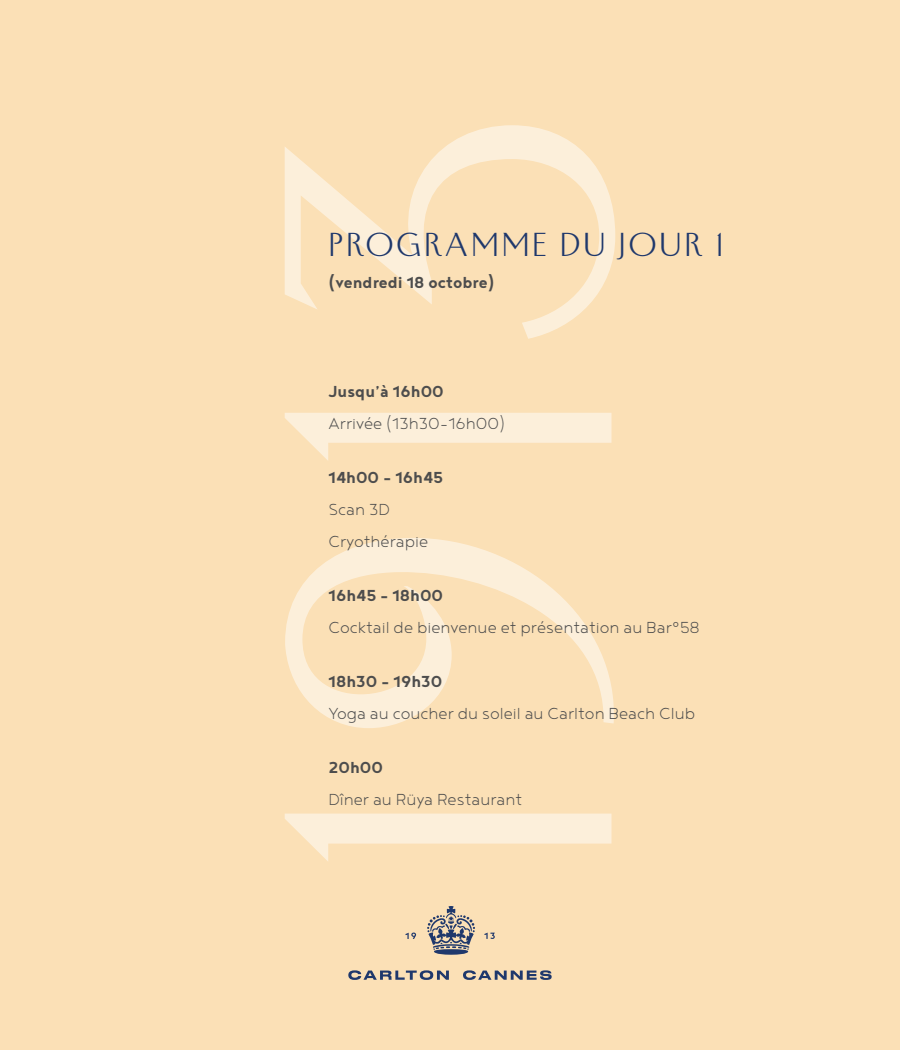
<style>
.page{position:relative;width:900px;height:1050px;background:#fbe0b6}
.page>*{position:absolute;margin:0;border:0;box-sizing:border-box;transform-origin:0 0}
.t1{font:30px "BEAUX Display";letter-spacing:.1em;color:#1f386c}
.t2{font:300 19.5px/32px "Noyh Geometric";color:#4d4d4d}
.t3{font:700 19.5px "Noyh Geometric";color:#4d4d4d}
</style>
<div class="page">
<svg style="left:285px;top:125px;width:330px;height:335px"></svg>
<svg style="left:285px;top:814px;width:327px;height:47px"></svg>
<svg style="left:285px;top:538px;width:329px;height:190px"></svg>
<svg style="left:348px;top:970px;width:204px;height:10px"></svg>
<svg style="left:406px;top:906px;width:89px;height:49px"></svg>
<h1 class="t1" style="left:328px;top:226px;width:396px">PROGRAMME DU JOUR 1</h1>
<p class="t3" style="left:328px;top:272px;width:168px">(vendredi 18 octobre)</p>
<p class="t3" style="left:328px;top:380px;width:117px">Jusqu’à 16h00</p>
<p class="t2" style="left:328px;top:406px;width:178px">Arrivée (13h30-16h00)</p>
<p class="t3" style="left:328px;top:466px;width:116px">14h00 – 16h45</p>
<p class="t2" style="left:328px;top:493px;width:101px">Scan 3D<br>Cryothérapie</p>
<p class="t3" style="left:328px;top:584px;width:116px">16h45 – 18h00</p>
<p class="t2" style="left:328px;top:611px;width:373px">Cocktail de bienvenue et présentation au Bar°58</p>
<p class="t3" style="left:328px;top:670px;width:115px">18h30 – 19h30</p>
<p class="t2" style="left:328px;top:697px;width:368px">Yoga au coucher du soleil au Carlton Beach Club</p>
<p class="t3" style="left:328px;top:756px;width:56px">20h00</p>
<p class="t2" style="left:328px;top:783px;width:195px">Dîner au Rüya Restaurant</p>
</div>
